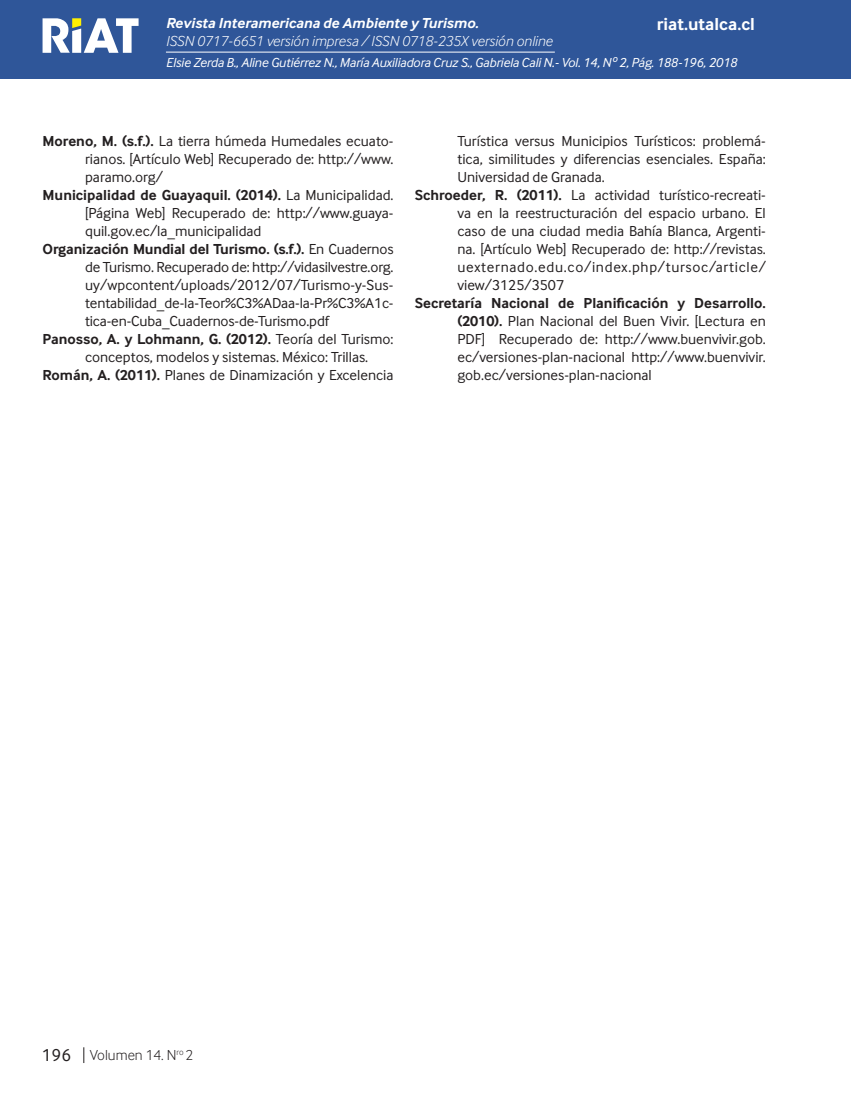
<style>
.page{position:relative;width:851px;height:1106px;background:#fff}
.page>*{position:absolute;margin:0;border:0;box-sizing:border-box;transform-origin:0 0}
.t1{font:700 18px "Inter Face";color:#fff}
.Cuerpo_de_Texto{font:15px/18px "Inter Face";color:#231f20;text-align:justify}
.t2{font:italic 300 15px "Inter Face";color:#fff}
.t3{font:italic 700 15px "Inter Face";color:#fff}
.t4{font:300 15px "Inter Face";color:#231f20}
.Cuño_de_pagina{font:italic 13.5px "Inter Face";letter-spacing:-.01em;color:#fff}
.s1{font-weight:700}
.s2{font-weight:400;font-size:18px}
</style>
<div class="page">
<div style="left:0;top:0;width:850px;height:79px;background:#2f5699"></div>
<hr style="left:166px;top:52px;width:388px;height:1px;background:#fff">
<svg style="left:43px;top:18px;width:95px;height:35px"></svg>
<svg style="left:83px;top:1047px;width:1px;height:16px"></svg>
<p class="t3" style="left:166px;top:15px;width:314px">Revista Interamericana de Ambiente y Turismo.</p>
<p class="t2" style="left:166px;top:33px;width:388px">ISSN 0717-6651 versión impresa / ISSN 0718-235X versión online</p>
<p class="t1" style="left:656px;top:14px;width:99px">riat.utalca.cl</p>
<p class="Cuño_de_pagina" style="left:166px;top:55px;width:572px">Elsie Zerda B., Aline Gutiérrez N., María Auxiliadora Cruz S., Gabriela Cali N.- Vol. 14, Nº 2, Pág. 188-196, 2018</p>
<p class="Cuerpo_de_Texto" style="left:85px;top:132px;width:310px;text-indent:-43px"><span class="s1">Moreno, M. (s.f.).</span> La tierra húmeda Humedales ecuato&shy;rianos. [Artículo Web] Recuperado de: http://www. paramo.org/</p>
<p class="Cuerpo_de_Texto" style="left:85px;top:186px;width:310px;text-indent:-43px"><span class="s1">Municipalidad de Guayaquil. (2014).</span> La Municipalidad. [Página Web] Recuperado de: http://www.guaya&shy;quil.gov.ec/la_municipalidad</p>
<p class="Cuerpo_de_Texto" style="left:85px;top:240px;width:310px;text-indent:-43px"><span class="s1">Organización Mundial del Turismo. (s.f.).</span> En Cuadernos de Turismo. Recuperado de: http://vidasilvestre.org. uy/wpcontent/uploads/2012/07/Turismo-y-Sus&shy;tentabilidad_de-la-Teor%C3%ADaa-la-Pr%C3%A1c&shy;tica-en-Cuba_Cuadernos-de-Turismo.pdf</p>
<p class="Cuerpo_de_Texto" style="left:85px;top:330px;width:310px;text-indent:-43px"><span class="s1">Panosso, A. y Lohmann, G. (2012).</span> Teoría del Turismo: conceptos, modelos y sistemas. México: Trillas.</p>
<p class="Cuerpo_de_Texto" style="left:43px;top:366px;width:352px"><span class="s1">Román, A. (2011).</span> Planes de Dinamización y Excelencia</p>
<p class="Cuerpo_de_Texto" style="left:457px;top:132px;width:310px">Turística versus Municipios Turísticos: problemá&shy;tica, similitudes y diferencias esenciales. España:<br>Universidad de Granada.</p>
<p class="Cuerpo_de_Texto" style="left:457px;top:186px;width:310px;text-indent:-43px"><span class="s1">Schroeder, R. (2011).</span> La actividad turístico-recreati&shy;va en la reestructuración del espacio urbano. El caso de una ciudad media Bahía Blanca, Argenti&shy;na. [Artículo Web] Recuperado de: http://revistas. uexternado.edu.co/index.php/tursoc/article/ view/3125/3507</p>
<p class="Cuerpo_de_Texto" style="left:457px;top:294px;width:310px;text-indent:-43px"><span class="s1">Secretaría Nacional de Planificación y Desarrollo. (2010).</span> Plan Nacional del Buen Vivir. [Lectura en PDF] Recuperado de: http://www.buenvivir.gob. ec/versiones-plan-nacional http://www.buenvivir. gob.ec/versiones-plan-nacional</p>
<p class="t4" style="left:42px;top:1046px;width:153px"><span class="s2">196</span> Volumen 14. N<sup>ro</sup> 2</p>
</div>
